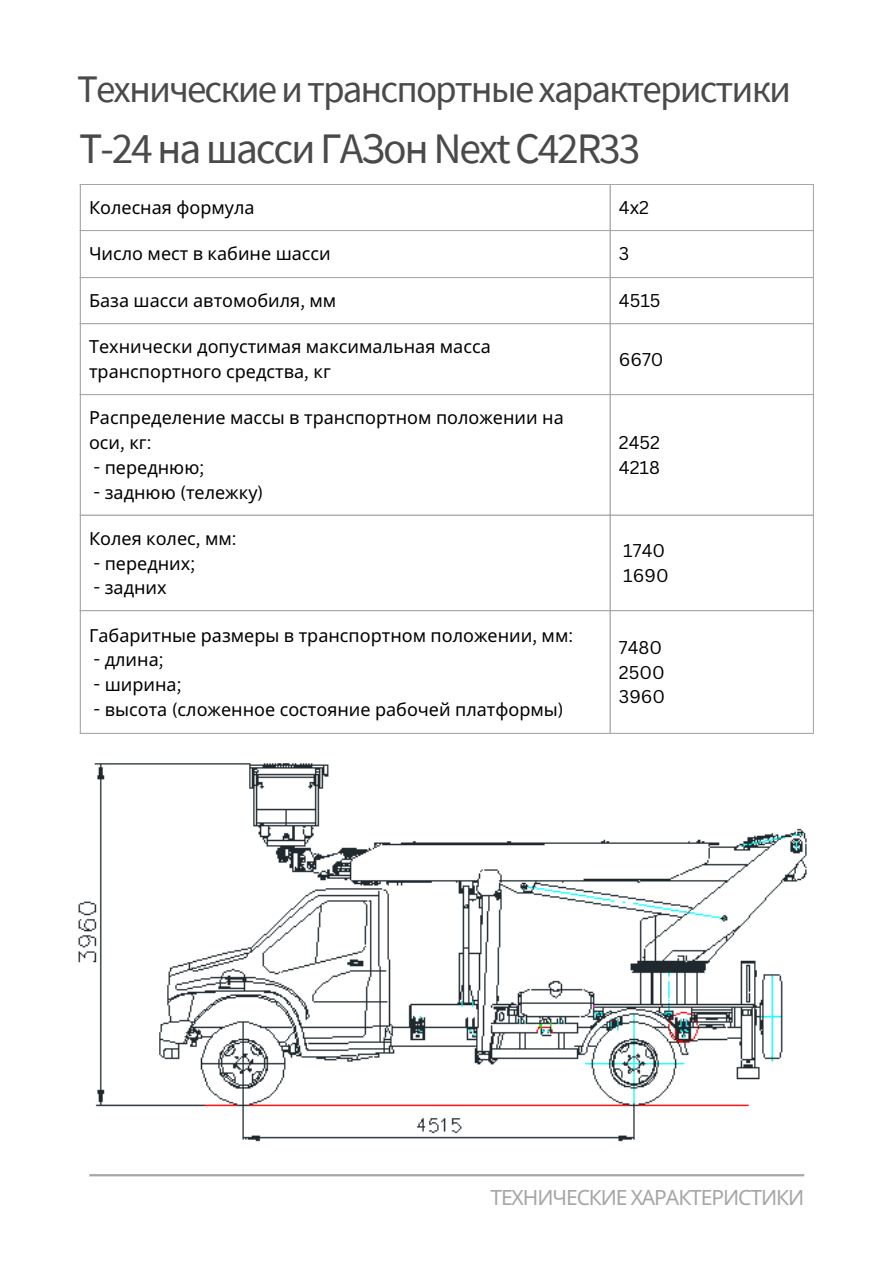
<style>
.page{position:relative;width:894px;height:1264px;background:#fff}
.page>*{position:absolute;margin:0;border:0;box-sizing:border-box;transform-origin:0 0}
.t1{font:43.5px "Source Sans Pro";letter-spacing:-.05em;color:#4b4a4a}
.t2{font:39px "Source Sans Pro";letter-spacing:-.05em;color:#4b4a4a}
.t3{font:21px "Noto Sans";letter-spacing:-.05em;color:#a6a6a6}
.t4{font:18px/24.8px "Noto Sans";color:#000}
.t5{font:18px "Canva Sans";color:#000}
.s1{font-family:"Noto Sans"}
.s2{font-family:"Canva Sans"}
</style>
<div class="page">
<hr style="left:80px;top:185px;width:1px;height:548px;background:#a6a6a6">
<hr style="left:609px;top:185px;width:1px;height:548px;background:#a6a6a6">
<hr style="left:812px;top:185px;width:1px;height:548px;background:#a6a6a6">
<hr style="left:80px;top:184px;width:733px;height:1px;background:#a6a6a6">
<hr style="left:80px;top:230px;width:733px;height:1px;background:#a6a6a6">
<hr style="left:80px;top:277px;width:733px;height:1px;background:#a6a6a6">
<hr style="left:80px;top:323px;width:733px;height:1px;background:#a6a6a6">
<hr style="left:80px;top:394px;width:733px;height:1px;background:#a6a6a6">
<hr style="left:80px;top:514px;width:733px;height:1px;background:#a6a6a6">
<hr style="left:80px;top:610px;width:733px;height:1px;background:#a6a6a6">
<hr style="left:80px;top:733px;width:733px;height:1px;background:#a6a6a6">
<img style="left:78px;top:763px;width:729px;height:378px">
<hr style="left:89px;top:1174px;width:715px;height:2px;background:#a6a6a6">
<h2 class="t2" style="left:77px;top:64px;width:715px">Техническиеитранспортныехарактеристики</h2>
<h1 class="t1" style="left:79px;top:120px;width:562px">Т-24нашассиГАЗонNextC42R33</h1>
<p class="t4" style="left:89px;top:195px;width:167px">Колесная формула</p>
<p class="t5" style="left:618px;top:195px;width:32px">4<span class="s1">х</span>2</p>
<p class="t4" style="left:89px;top:241px;width:243px">Число мест в кабине шасси</p>
<p class="t5" style="left:618px;top:241px;width:12px">3</p>
<p class="t4" style="left:89px;top:288px;width:249px">База шасси автомобиля<span class="s2">,</span> мм</p>
<p class="t5" style="left:618px;top:288px;width:43px">4515</p>
<p class="t4" style="left:89px;top:334px;width:403px">Технически допустимая максимальная масса транспортного средства<span class="s2">,</span> кг</p>
<p class="t5" style="left:618px;top:346px;width:46px">6670</p>
<p class="t4" style="left:89px;top:405px;width:476px">Распределение массы в транспортном положении на оси<span class="s2">,</span> кг<span class="s2">:</span></p>
<p class="t4" style="left:93px;top:454px;width:112px"><span class="s2">-</span> переднюю<span class="s2">;</span></p>
<p class="t4" style="left:93px;top:479px;width:171px"><span class="s2">-</span> заднюю <span class="s2">(</span>тележку<span class="s2">)</span></p>
<p class="t4" style="left:89px;top:525px;width:149px">Колея колес<span class="s2">,</span> мм<span class="s2">:</span></p>
<p class="t4" style="left:93px;top:550px;width:103px"><span class="s2">-</span> передних<span class="s2">;</span></p>
<p class="t4" style="left:93px;top:575px;width:75px"><span class="s2">-</span> задних</p>
<p class="t4" style="left:89px;top:622px;width:485px">Габаритные размеры в транспортном положении<span class="s2">,</span> мм<span class="s2">:</span></p>
<p class="t4" style="left:93px;top:647px;width:72px"><span class="s2">-</span> длина<span class="s2">;</span></p>
<p class="t4" style="left:93px;top:671px;width:89px"><span class="s2">-</span> ширина<span class="s2">;</span></p>
<p class="t4" style="left:93px;top:696px;width:471px"><span class="s2">-</span> высота <span class="s2">(</span>сложенное состояние рабочей платформы<span class="s2">)</span></p>
<p class="t5" style="left:618px;top:430px;width:43px">2452</p>
<p class="t5" style="left:618px;top:454px;width:43px">4218</p>
<p class="t5" style="left:623px;top:538px;width:43px">1740</p>
<p class="t5" style="left:623px;top:562px;width:47px">1690</p>
<p class="t5" style="left:618px;top:634px;width:45px">7480</p>
<p class="t5" style="left:618px;top:659px;width:47px">2500</p>
<p class="t5" style="left:618px;top:684px;width:48px">3960</p>
<p class="t3" style="left:490px;top:1182px;width:315px">ТЕХНИЧЕСКИЕ ХАРАКТЕРИСТИКИ</p>
</div>
